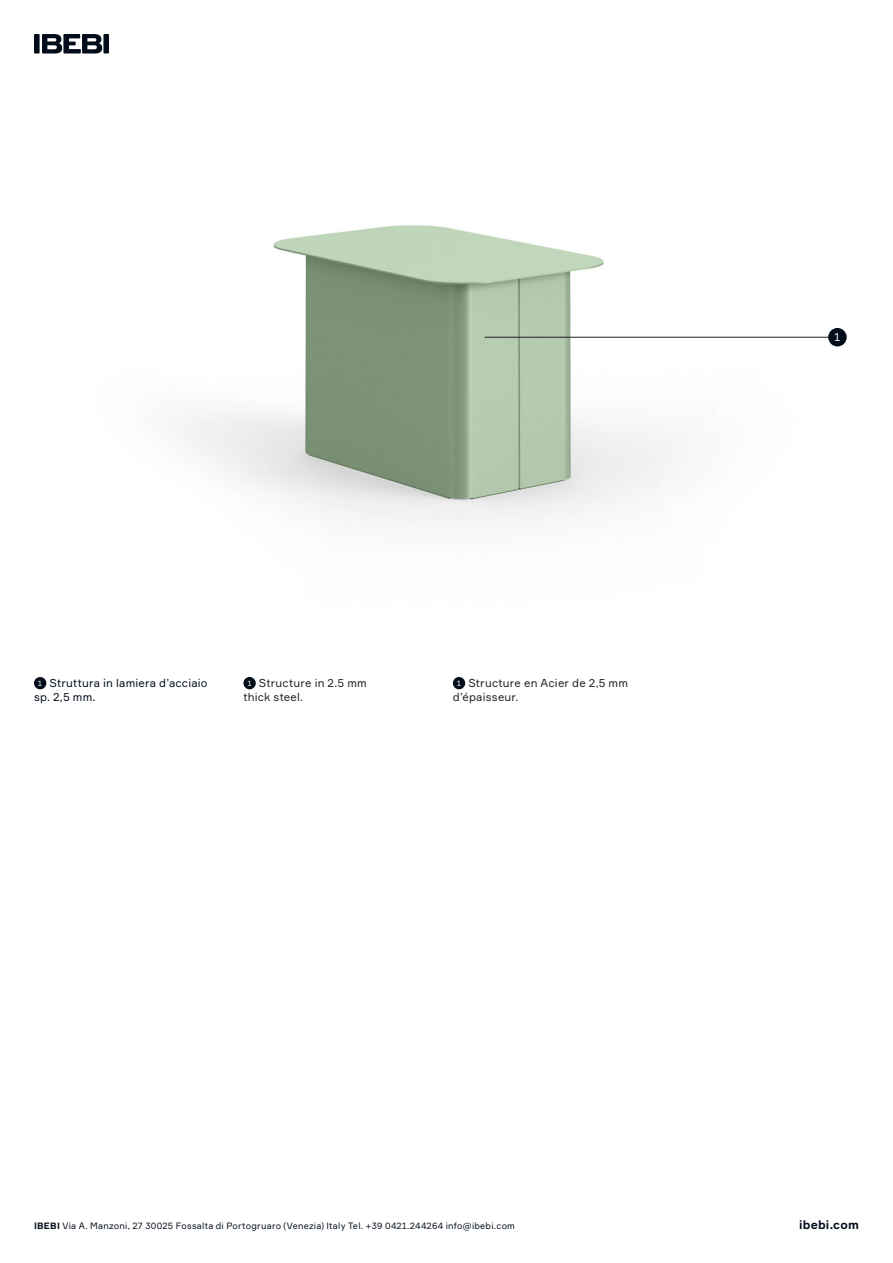
<style>
.page{position:relative;width:893px;height:1263px;background:#fff}
.page>*{position:absolute;margin:0;border:0;box-sizing:border-box;transform-origin:0 0}
.t1{font:700 12px "Formular";letter-spacing:.015em;color:#030d1a}
.t2{font:11.25px/13.5px "Formular";letter-spacing:.02em;color:#231f20}
.t3{font:11.25px/13.5px "Formular";letter-spacing:.02em;color:#030d1a}
.t4{font:11.25px "Formular";color:#fff}
.t5{font:9px "Formular";letter-spacing:.025em;color:#030d1a}
.t6{font:7.5px "Formular";color:#fff}
.s1{font-weight:700}
</style>
<div class="page">
<img style="left:170px;top:225px;width:654px;height:303px">
<div style="left:34px;top:677px;width:12px;height:12px;background:#030d1a;border-radius:50%"></div>
<div style="left:243px;top:677px;width:13px;height:12px;background:#030d1a;border-radius:50%"></div>
<div style="left:453px;top:677px;width:12px;height:12px;background:#030d1a;border-radius:50%"></div>
<hr style="left:485px;top:337px;width:351px;height:1px;background:#231f20">
<div style="left:828px;top:328px;width:19px;height:18px;background:#030d1a;border-radius:50%"></div>
<svg style="left:34px;top:34px;width:75px;height:20px"></svg>
<p class="t3" style="left:34px;top:676px;width:175px;text-indent:15px">Struttura in lamiera d’acciaio sp. 2,5 mm.</p>
<p class="t6" style="left:248px;top:678px;width:5px">1</p>
<p class="t2" style="left:243px;top:676px;width:125px;text-indent:15px">Structure in 2.5 mm thick steel.</p>
<p class="t6" style="left:457px;top:678px;width:5px">1</p>
<p class="t2" style="left:453px;top:676px;width:177px;text-indent:15px">Structure en Acier de 2,5 mm d’épaisseur.</p>
<p class="t6" style="left:38px;top:678px;width:5px">1</p>
<p class="t4" style="left:835px;top:330px;width:7px">1</p>
<p class="t5" style="left:34px;top:1220px;width:482px"><span class="s1">IBEBI</span> Via A. Manzoni, 27 30025 Fossalta di Portogruaro (Venezia) Italy Tel. +39 0421.244264 info@ibebi.com</p>
<h1 class="t1" style="left:799px;top:1217px;width:61px">ibebi.com</h1>
</div>
